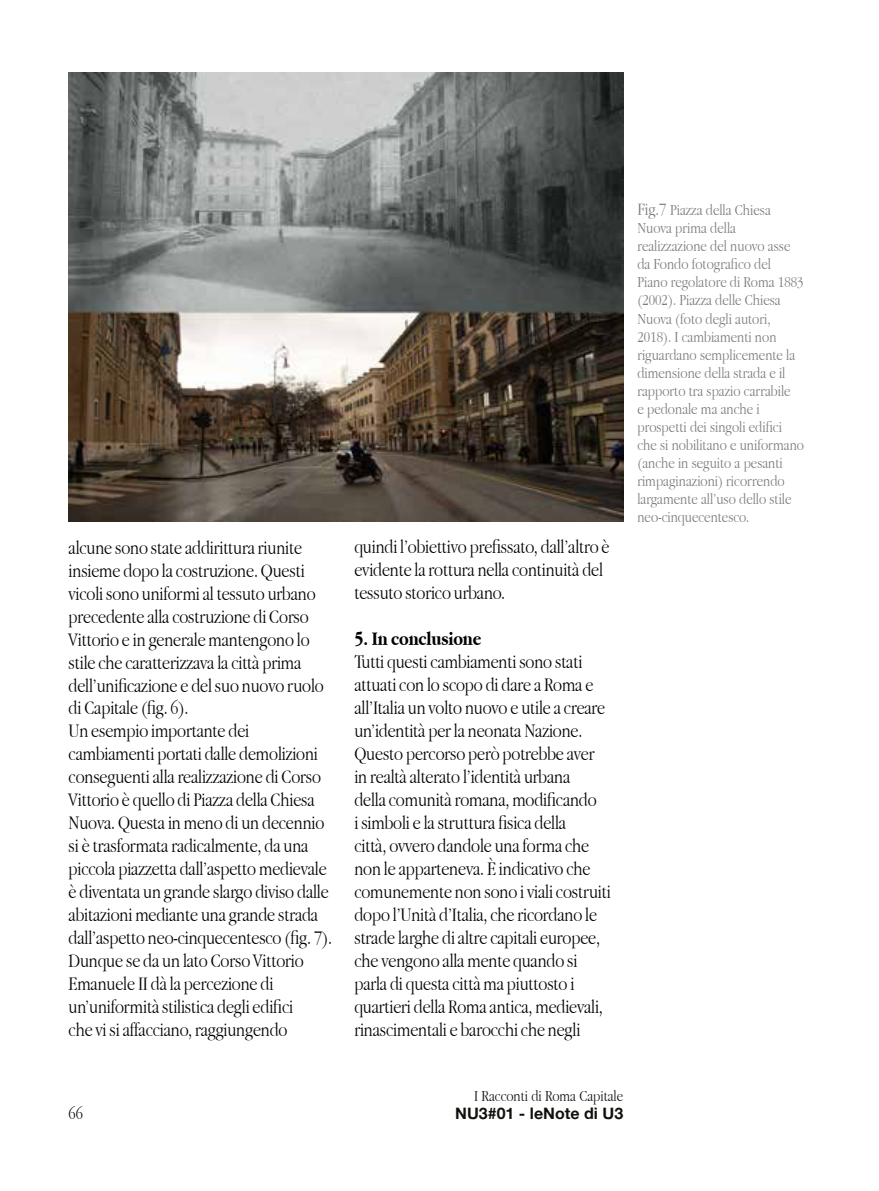
<style>
.page{position:relative;width:879px;height:1191px;background:#fff}
.page>*{position:absolute;margin:0;border:0;box-sizing:border-box;transform-origin:0 0}
.t1{font:300 20px/23px "Apple Garamond";letter-spacing:-.01em;color:#000}
.t2{font:700 20px "Apple Garamond";letter-spacing:-.01em;color:#000}
.t3{font:300 18px "Apple Garamond";color:#000}
.t4{font:300 16px/18px "Apple Garamond";color:#7c7b7b}
.t5{font:300 16px "Apple Garamond";color:#12110c}
.t6{font:16px "Alte Haas Grotesk Bold";color:#12110c}
.s1{font-size:18px}
</style>
<div class="page">
<img style="left:69px;top:72px;width:554px;height:449px">
<p class="t1" style="left:69px;top:535px;width:265px">alcune sono state addirittura riunite insieme dopo la costruzione. Questi vicoli sono uniformi al tessuto urbano precedente alla costruzione di Corso Vittorio e in generale mantengono lo stile che caratterizzava la città prima dell’unificazione e del suo nuovo ruolo di Capitale (fig. 6).<br>Un esempio importante dei cambiamenti portati dalle demolizioni conseguenti alla realizzazione di Corso Vittorio è quello di Piazza della Chiesa Nuova. Questa in meno di un decennio si è trasformata radicalmente, da una piccola piazzetta dall’aspetto medievale è diventata un grande slargo diviso dalle abitazioni mediante una grande strada dall’aspetto neo-cinquecentesco (fig. 7).<br>Dunque se da un lato Corso Vittorio Emanuele II dà la percezione di un’uniformità stilistica degli edifici<br>che vi si affacciano, raggiungendo</p>
<p class="t1" style="left:354px;top:535px;width:257px">quindi l’obiettivo prefissato, dall’altro è evidente la rottura nella continuità del tessuto storico urbano.</p>
<p class="t2" style="left:354px;top:628px;width:129px">5. In conclusione</p>
<p class="t1" style="left:354px;top:650px;width:258px">Tutti questi cambiamenti sono stati attuati con lo scopo di dare a Roma e all’Italia un volto nuovo e utile a creare un’identità per la neonata Nazione.<br>Questo percorso però potrebbe aver in realtà alterato l’identità urbana<br>della comunità romana, modificando<br>i simboli e la struttura fisica della<br>città, ovvero dandole una forma che non le apparteneva. È indicativo che comunemente non sono i viali costruiti dopo l’Unità d’Italia, che ricordano le strade larghe di altre capitali europee, che vengono alla mente quando si parla di questa città ma piuttosto i quartieri della Roma antica, medievali, rinascimentali e barocchi che negli</p>
<p class="t4" style="left:637px;top:201px;width:168px"><span class="s1">Fig.7</span> Piazza della Chiesa<br>Nuova prima della realizzazione del nuovo asse da Fondo fotografico del<br>Piano regolatore di Roma 1883 (2002). Piazza delle Chiesa<br>Nuova (foto degli autori,<br>2018). I cambiamenti non riguardano semplicemente la dimensione della strada e il rapporto tra spazio carrabile<br>e pedonale ma anche i prospetti dei singoli edifici che si nobilitano e uniformano (anche in seguito a pesanti rimpaginazioni) ricorrendo largamente all’uso dello stile neo-cinquecentesco.</p>
<p class="t3" style="left:69px;top:1102px;width:16px">66</p>
<p class="t5" style="left:474px;top:1086px;width:151px">I Racconti di Roma Capitale</p>
<p class="t6" style="left:455px;top:1103px;width:170px">NU3#01 - leNote di U3</p>
</div>
